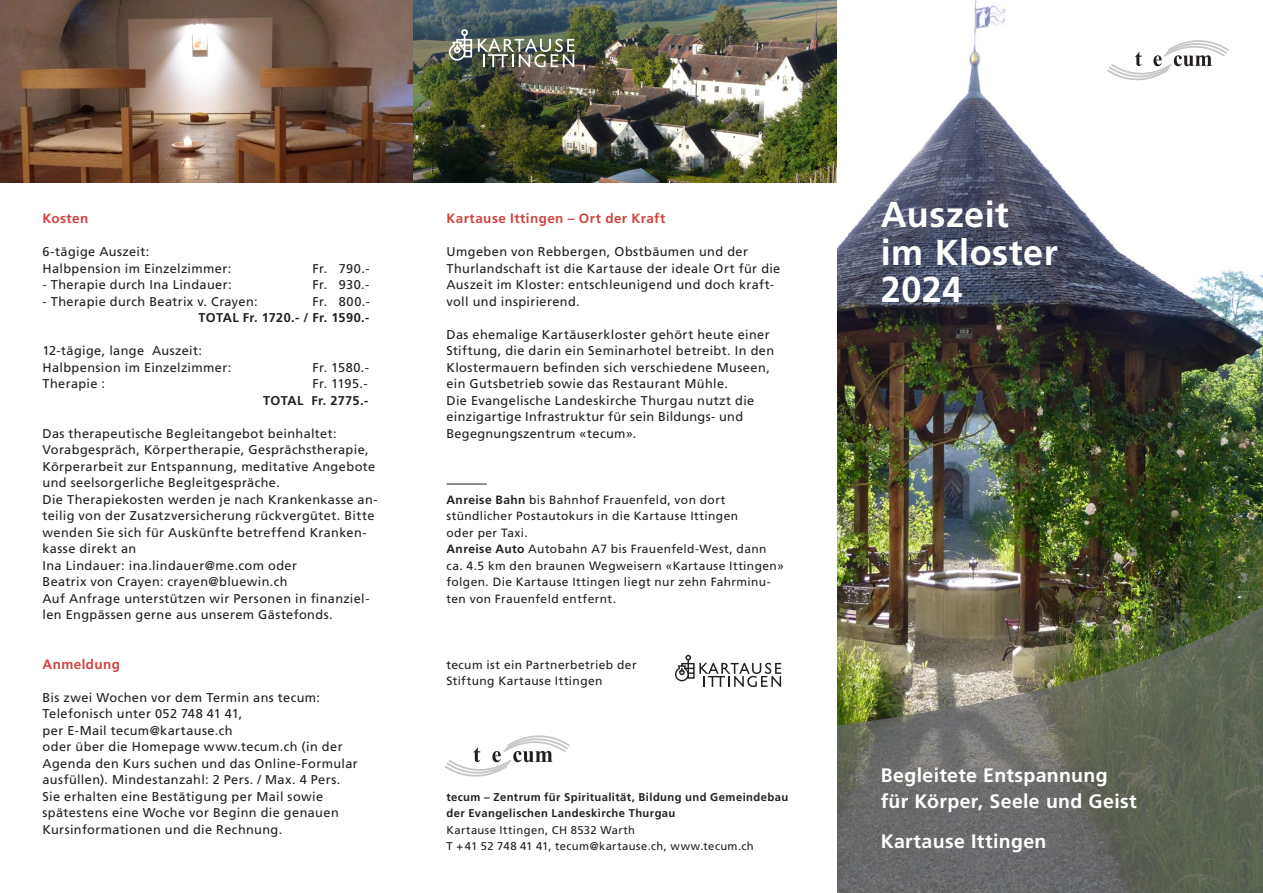
<style>
.page{position:relative;width:1263px;height:893px;background:#fff}
.page>*{position:absolute;margin:0;border:0;box-sizing:border-box;transform-origin:0 0}
.t1{font:700 36px/37.5px "Frutiger LT Pro";letter-spacing:.015em;color:#fff}
.t2{font:700 19.5px/25.5px "Frutiger LT Pro";letter-spacing:.015em;color:#fff}
.t3{font:700 13.5px "Frutiger LT Pro";letter-spacing:.03em;color:#cf4542}
.t4{font:12.75px/16.5px "Frutiger LT Pro";letter-spacing:.03em;color:#231f20}
.t5{font:700 12.75px "Frutiger LT Pro";letter-spacing:.025em;color:#231f20}
.t6{font:12px/16.5px "Frutiger LT Pro";letter-spacing:.03em;color:#231f20}
.t7{font:700 11.25px "Frutiger LT Pro";letter-spacing:.035em;color:#231f20}
.t8{font:11.25px "Frutiger LT Pro";letter-spacing:.035em;color:#231f20}
.s1{font-weight:700}
</style>
<div class="page">
<img style="left:0;top:0;width:837px;height:183px">
<svg style="left:444px;top:735px;width:126px;height:42px"></svg>
<div style="left:461px;top:29px;width:7px;height:7px;border:2px solid #fff;border-radius:50%"></div>
<img style="left:449px;top:35px;width:125px;height:32px">
<img style="left:838px;top:0;width:425px;height:593px">
<img style="left:837px;top:593px;width:426px;height:300px">
<svg style="left:1107px;top:40px;width:122px;height:40px"></svg>
<hr style="left:446px;top:484px;width:41px;height:1px;background:#231f20">
<svg style="left:675px;top:655px;width:106px;height:32px"></svg>
<p class="t3" style="left:43px;top:210px;width:47px">Kosten</p>
<p class="t4" style="left:43px;top:243px;width:108px">6-tägige Auszeit:</p>
<p class="t4" style="left:43px;top:260px;width:190px">Halbpension im Einzelzimmer:</p>
<p class="t4" style="left:313px;top:260px;width:59px">Fr. 790.-</p>
<p class="t4" style="left:43px;top:276px;width:191px">- Therapie durch Ina Lindauer:</p>
<p class="t4" style="left:313px;top:276px;width:58px">Fr. 930.-</p>
<p class="t4" style="left:43px;top:293px;width:217px">- Therapie durch Beatrix v. Crayen:</p>
<p class="t4" style="left:313px;top:293px;width:59px">Fr. 800.-</p>
<p class="t5" style="left:198px;top:310px;width:173px">TOTAL Fr. 1720.- / Fr. 1590.-</p>
<p class="t4" style="left:43px;top:342px;width:161px">12-tägige, lange Auszeit:</p>
<p class="t4" style="left:43px;top:359px;width:190px">Halbpension im Einzelzimmer:</p>
<p class="t4" style="left:313px;top:359px;width:58px">Fr. 1580.-</p>
<p class="t4" style="left:43px;top:375px;width:64px">Therapie :</p>
<p class="t4" style="left:313px;top:375px;width:57px">Fr. 1195.-</p>
<p class="t5" style="left:263px;top:392px;width:107px">TOTAL Fr. 2775.-</p>
<p class="t4" style="left:43px;top:425px;width:334px">Das therapeutische Begleitangebot beinhaltet:<br>Vorabgespräch, Körpertherapie, Gesprächstherapie, Körperarbeit zur Entspannung, meditative Angebote und seelsorgerliche Begleitgespräche.</p>
<p class="t4" style="left:43px;top:491px;width:337px">Die Therapiekosten werden je nach Krankenkasse an&shy;teilig von der Zusatzversicherung rückvergütet. Bitte wenden Sie sich für Auskünfte betreffend Kranken&shy;kasse direkt an</p>
<p class="t4" style="left:43px;top:557px;width:256px">Ina Lindauer: ina.lindauer@me.com oder</p>
<p class="t4" style="left:43px;top:573px;width:246px">Beatrix von Crayen: crayen@bluewin.ch</p>
<p class="t4" style="left:43px;top:590px;width:329px">Auf Anfrage unterstützen wir Personen in finanziel&shy;len Engpässen gerne aus unserem Gästefonds.</p>
<p class="t3" style="left:43px;top:656px;width:79px">Anmeldung</p>
<p class="t4" style="left:43px;top:689px;width:279px">Bis zwei Wochen vor dem Termin ans tecum:</p>
<p class="t4" style="left:43px;top:705px;width:201px">Telefonisch unter 052 748 41 41,</p>
<p class="t4" style="left:43px;top:722px;width:192px">per E-Mail tecum@kartause.ch</p>
<p class="t4" style="left:43px;top:738px;width:317px">oder über die Homepage www.tecum.ch (in der<br>Agenda den Kurs suchen und das Online-Formular ausfüllen). Mindestanzahl: 2 Pers. / Max. 4 Pers.</p>
<p class="t4" style="left:43px;top:788px;width:298px">Sie erhalten eine Bestätigung per Mail sowie spätestens eine Woche vor Beginn die genauen<br>Kursinformationen und die Rechnung.</p>
<p class="t3" style="left:446px;top:210px;width:220px">Kartause Ittingen – Ort der Kraft</p>
<p class="t4" style="left:446px;top:243px;width:335px">Umgeben von Rebbergen, Obstbäumen und der Thurlandschaft ist die Kartause der ideale Ort für die Auszeit im Kloster: entschleunigend und doch kraft&shy;voll und inspirierend.</p>
<p class="t4" style="left:446px;top:326px;width:329px">Das ehemalige Kartäuserkloster gehört heute einer Stiftung, die darin ein Seminarhotel betreibt. In den Klostermauern befinden sich verschiedene Museen, ein Gutsbetrieb sowie das Restaurant Mühle.<br>Die Evangelische Landeskirche Thurgau nutzt die einzigartige Infrastruktur für sein Bildungs- und Begegnungszentrum «tecum».</p>
<p class="t6" style="left:446px;top:491px;width:339px"><span class="s1">Anreise Bahn</span> bis Bahnhof Frauenfeld, von dort stündlicher Postautokurs in die Kartause Ittingen<br>oder per Taxi.<br><span class="s1">Anreise Auto</span> Autobahn A7 bis Frauenfeld-West, dann ca. 4.5 km den braunen Wegweisern «Kartause Ittingen» folgen. Die Kartause Ittingen liegt nur zehn Fahrminu&shy;ten von Frauenfeld entfernt.</p>
<p class="t6" style="left:446px;top:656px;width:192px">tecum ist ein Partnerbetrieb der<br>Stiftung Kartause Ittingen</p>
<p class="t7" style="left:446px;top:790px;width:343px">tecum – Zentrum für Spiritualität, Bildung und Gemeindebau</p>
<p class="t7" style="left:446px;top:806px;width:230px">der Evangelischen Landeskirche Thurgau</p>
<p class="t8" style="left:446px;top:823px;width:190px">Kartause Ittingen, CH 8532 Warth</p>
<p class="t8" style="left:446px;top:839px;width:309px">T + 41 52 748 41 41, tecum@kartause.ch, www.tecum.ch</p>
<p class="t1" style="left:881px;top:196px;width:130px">Auszeit</p>
<p class="t1" style="left:881px;top:233px;width:178px">im Kloster<br>2024</p>
<p class="t2" style="left:881px;top:763px;width:257px">Begleitete Entspannung für Körper, Seele und Geist</p>
<p class="t2" style="left:881px;top:829px;width:167px">Kartause Ittingen</p>
</div>
